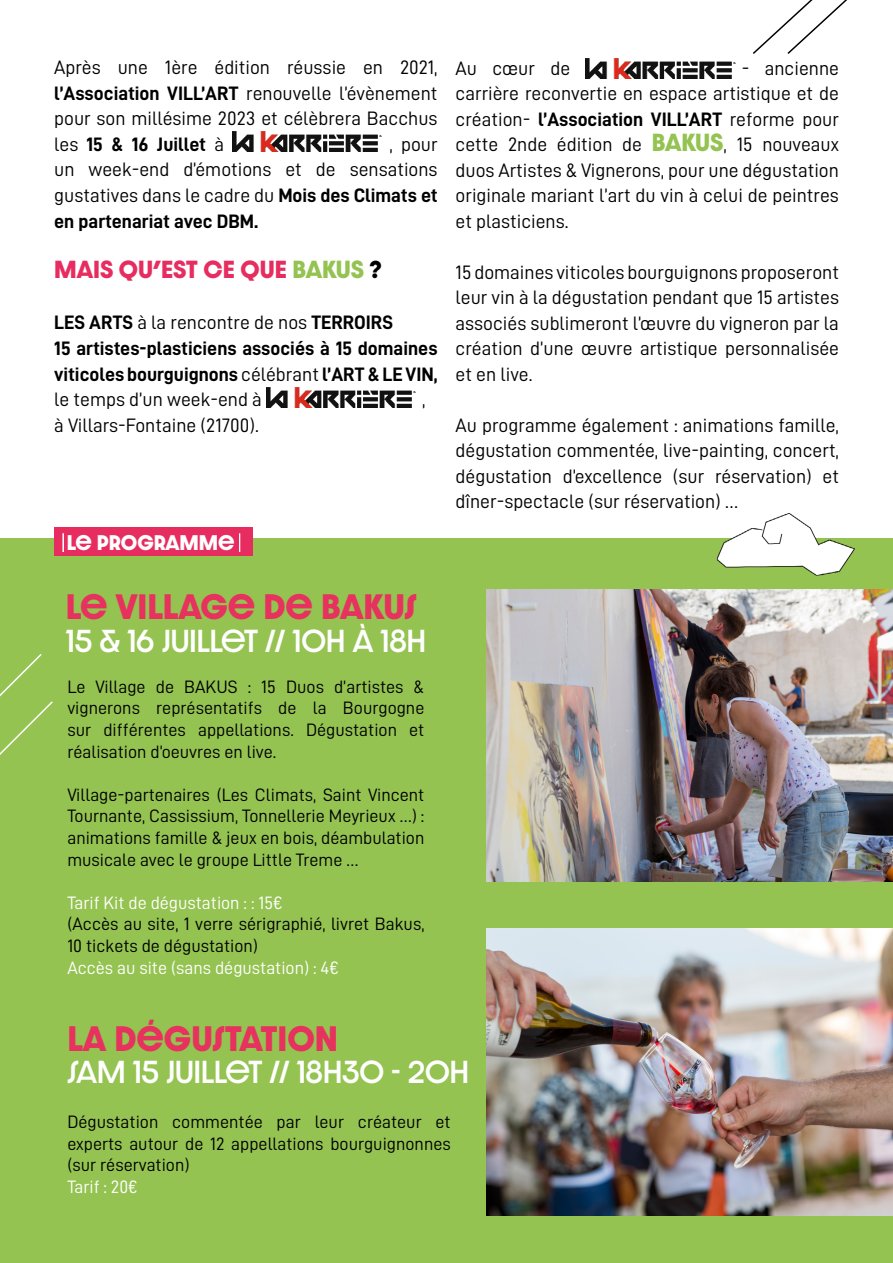
<style>
.page{position:relative;width:893px;height:1263px;background:#fff}
.page>*{position:absolute;margin:0;border:0;box-sizing:border-box;transform-origin:0 0}
.t1{font:700 30px "Dazzle Unicase";color:#e7315e}
.t2{font:500 27px "Dazzle Unicase";color:#fff}
.t3{font:700 21px "Dazzle Unicase";color:#e72d5f}
.t4{font:19.5px/25.5px "D DIN PRO Regular";color:#000;text-align:justify}
.t5{font:19.5px/25.5px "D DIN PRO Bold";color:#000}
.t6{font:18px/21.6px "D DIN PRO Regular";color:#000;text-align:justify}
.t7{font:18px "D DIN PRO Regular";color:#fff}
.t8{font:18px/21.6px "D DIN PRO Bold";color:#000}
.t9{font:700 18px "Dazzle Unicase";color:#fff}
.s1{font-family:"D DIN PRO Regular"}
.s2{font-family:"D DIN PRO Bold"}
.s3{color:#94c351}
.s4{color:#000}
.s5{font-family:"Dazzle Unicase";font-weight:700;font-size:21px;color:#94c351}
</style>
<div class="page">
<div style="left:0;top:538px;width:893px;height:725px;background:#94c351"></div>
<svg style="left:0;top:654px;width:53px;height:101px"></svg>
<img style="left:232px;top:131px;width:150px;height:21px">
<img style="left:266px;top:387px;width:150px;height:21px">
<img style="left:586px;top:58px;width:149px;height:21px">
<svg style="left:753px;top:0;width:94px;height:54px"></svg>
<div style="left:54px;top:527px;width:198px;height:28px;background:#e72d5f"></div>
<svg style="left:63px;top:533px;width:1px;height:19px"></svg>
<svg style="left:239px;top:533px;width:1px;height:19px"></svg>
<img style="left:487px;top:589px;width:406px;height:292px">
<img style="left:716px;top:513px;width:139px;height:63px">
<img style="left:487px;top:929px;width:406px;height:286px">
<p class="t4" style="left:54px;top:55px;width:385px">Après une 1ère édition réussie en 2021,</p>
<p class="t5" style="left:54px;top:80px;width:385px">l’Association VILL’ART <span class="s1">renouvelle l’évènement</span></p>
<p class="t4" style="left:54px;top:106px;width:385px">pour son millésime 2023 et célèbrera Bacchus</p>
<p class="t5" style="left:54px;top:131px;width:172px"><span class="s1">les</span> 15 &amp; 16 Juillet <span class="s1">à</span></p>
<p class="t4" style="left:54px;top:131px;width:385px;text-indent:335px">, pour un week-end d’émotions et de sensations gustatives dans le cadre du <span class="s2">Mois des Climats et</span></p>
<p class="t5" style="left:54px;top:208px;width:206px">en partenariat avec DBM.</p>
<p class="t3" style="left:54px;top:253px;width:329px">MAIS QU’EST CE QUE <span class="s3">BAKUS</span> <span class="s4">?</span></p>
<p class="t4" style="left:54px;top:310px;width:341px"><span class="s2">LES ARTS</span> à la rencontre de nos <span class="s2">TERROIRS</span></p>
<p class="t5" style="left:54px;top:335px;width:385px">15 artistes-plasticiens associés à 15 domaines viticoles bourguignons <span class="s1">célébrant</span> l’ART &amp; LE VIN,</p>
<p class="t4" style="left:54px;top:386px;width:209px">le temps d’un week-end à</p>
<p class="t4" style="left:422px;top:386px;width:5px">,</p>
<p class="t4" style="left:54px;top:412px;width:206px">à Villars-Fontaine (21700).</p>
<p class="t9" style="left:67px;top:528px;width:169px">LE PROGRAMME</p>
<p class="t4" style="left:456px;top:55px;width:116px">Au cœur de</p>
<p class="t4" style="left:456px;top:55px;width:385px;text-align:right">- ancienne<br>carrière reconvertie en espace artistique et de</p>
<p class="t5" style="left:456px;top:106px;width:385px"><span class="s1">création-</span> l’Association VILL’ART <span class="s1">reforme pour</span></p>
<p class="t4" style="left:456px;top:132px;width:385px">cette 2nde édition de <span class="s5">BAKUS</span>, 15 nouveaux duos Artistes &amp; Vignerons, pour une dégustation originale mariant l’art du vin à celui de peintres et plasticiens.</p>
<p class="t4" style="left:456px;top:259px;width:385px">15 domaines viticoles bourguignons proposeront leur vin à la dégustation pendant que 15 artistes associés sublimeront l’œuvre du vigneron par la création d’une œuvre artistique personnalisée et en live.</p>
<p class="t4" style="left:456px;top:412px;width:385px">Au programme également : animations famille, dégustation commentée, live-painting, concert, dégustation d’excellence (sur réservation) et dîner-spectacle (sur réservation) …</p>
<h1 class="t1" style="left:66px;top:584px;width:353px">LE VILLAGE DE BAKUS</h1>
<h2 class="t2" style="left:66px;top:620px;width:362px">15 &amp; 16 JUILLET // 10H À 18H</h2>
<p class="t8" style="left:67px;top:673px;width:401px">Village partenaires, dégustation de vins et réalisation d’oeuvres en live.</p>
<p class="t6" style="left:67px;top:675px;width:359px">Le Village de BAKUS : 15 Duos d’artistes &amp; vignerons représentatifs de la Bourgogne sur différentes appellations. Dégustation et réalisation d’oeuvres en live.</p>
<p class="t6" style="left:67px;top:783px;width:359px">Village-partenaires (Les Climats, Saint Vincent Tournante, Cassissium, Tonnellerie Meyrieux …) : animations famille &amp; jeux en bois, déambulation musicale avec le groupe Little Treme …</p>
<p class="t7" style="left:67px;top:893px;width:217px">Tarif Kit de dégustation : : 15€</p>
<p class="t6" style="left:67px;top:913px;width:359px">(Accès au site, 1 verre sérigraphié, livret Bakus,<br>10 tickets de dégustation)</p>
<p class="t7" style="left:67px;top:957px;width:273px">Accès au site (sans dégustation) : 4€</p>
<h1 class="t1" style="left:67px;top:1015px;width:272px">LA DÉGUSTATION</h1>
<h2 class="t2" style="left:67px;top:1051px;width:403px">SAM 15 JUILLET // 18H30 - 20H</h2>
<p class="t6" style="left:67px;top:1111px;width:385px">Dégustation commentée par leur créateur et experts autour de 12 appellations bourguignonnes (sur réservation)</p>
<p class="t7" style="left:67px;top:1177px;width:72px">Tarif : 20€</p>
</div>
